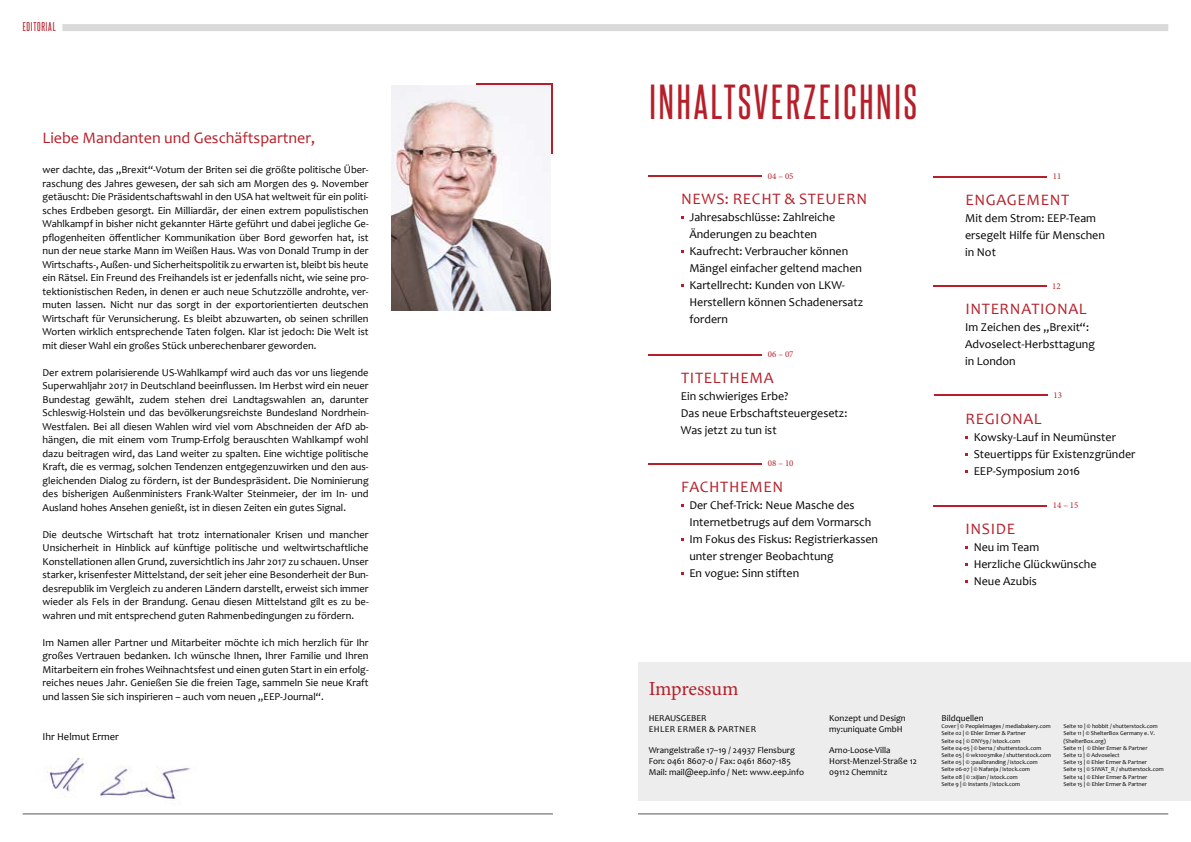
<style>
.page{position:relative;width:1191px;height:842px;background:#fff}
.page>*{position:absolute;margin:0;border:0;box-sizing:border-box;transform-origin:0 0}
.t1{font:42.4px "Steelfish Rg";letter-spacing:.07em;color:#b61f29}
.t2{font:20px "Minion Pro";letter-spacing:-.01em;color:#b61f29}
.t3{font:16px "Candara";letter-spacing:.04em;color:#b61f29}
.t4{font:16px "Candara";color:#b61f29}
.t5{font:12px/17px "Candara";color:#000}
.t6{font:11px "Steelfish Rg";letter-spacing:.07em;color:#b61f29}
.t7{font:10.5px/13.5px "Candara";color:#000;text-align:justify}
.t8{font:9px/10.8px "Candara";color:#000}
.t9{font:9px/10.8px "Candara";letter-spacing:.04em;color:#000}
.t10{font:8.9px "Minion Pro";color:#b61f29}
.t11{font:6px/7.2px "Candara";color:#000}
</style>
<div class="page">
<div style="left:638px;top:662px;width:553px;height:139px;background:#ededed"></div>
<div style="left:476px;top:83px;width:76px;height:70px;background:linear-gradient(to bottom,#f4f3f8,#f5f4f9)"></div>
<hr style="left:23px;top:814px;width:530px;height:1px;background:#575756">
<hr style="left:638px;top:814px;width:530px;height:1px;background:#575756">
<div style="left:62px;top:24px;width:1106px;height:7px;background:#dadada"></div>
<img style="left:391px;top:85px;width:159px;height:225px">
<img style="left:46px;top:757px;width:145px;height:47px">
<hr style="left:648px;top:175px;width:114px;height:2px;background:#b61f29">
<hr style="left:933px;top:285px;width:113px;height:2px;background:#b61f29">
<hr style="left:648px;top:354px;width:114px;height:2px;background:#b61f29">
<hr style="left:934px;top:394px;width:114px;height:2px;background:#b61f29">
<hr style="left:648px;top:463px;width:114px;height:2px;background:#b61f29">
<hr style="left:933px;top:505px;width:114px;height:1px;background:#b61f29">
<hr style="left:933px;top:176px;width:114px;height:1px;background:#b61f29">
<p class="t6" style="left:23px;top:20px;width:35px">EDITORIAL</p>
<h3 class="t4" style="left:43px;top:127px;width:274px">Liebe Mandanten und Geschäftspartner,</h3>
<p class="t7" style="left:43px;top:163px;width:328px">wer dachte, das „Brexit“-Votum der Briten sei die größte politische Über&shy;raschung des Jahres gewesen, der sah sich am Morgen des 9. November getäuscht: Die Präsidentschaftswahl in den USA hat weltweit für ein politi&shy;sches Erdbeben gesorgt. Ein Milliardär, der einen extrem populistischen Wahlkampf in bisher nicht gekannter Härte geführt und dabei jegliche Ge&shy;pflogenheiten öffentlicher Kommunikation über Bord geworfen hat, ist nun der neue starke Mann im Weißen Haus. Was von Donald Trump in der Wirtschafts-, Außen- und Sicherheitspolitik zu erwarten ist, bleibt bis heute ein Rätsel. Ein Freund des Freihandels ist er jedenfalls nicht, wie seine pro&shy;tektionistischen Reden, in denen er auch neue Schutzzölle androhte, ver&shy;muten lassen. Nicht nur das sorgt in der exportorientierten deutschen Wirtschaft für Verunsicherung. Es bleibt abzuwarten, ob seinen schrillen Worten wirklich entsprechende Taten folgen. Klar ist jedoch: Die Welt ist mit dieser Wahl ein großes Stück unberechenbarer geworden.</p>
<p class="t7" style="left:43px;top:365px;width:328px">Der extrem polarisierende US-Wahlkampf wird auch das vor uns liegende Superwahljahr 2017 in Deutschland beeinflussen. Im Herbst wird ein neuer Bundestag gewählt, zudem stehen drei Landtagswahlen an, darunter Schleswig-Holstein und das bevölkerungsreichste Bundesland Nordrhein-Westfalen. Bei all diesen Wahlen wird viel vom Abschneiden der AfD ab&shy;hängen, die mit einem vom Trump-Erfolg berauschten Wahlkampf wohl dazu beitragen wird, das Land weiter zu spalten. Eine wichtige politische Kraft, die es vermag, solchen Tendenzen entgegenzuwirken und den aus&shy;gleichenden Dialog zu fördern, ist der Bundespräsident. Die Nominierung des bisherigen Außenministers Frank-Walter Steinmeier, der im In- und Ausland hohes Ansehen genießt, ist in diesen Zeiten ein gutes Signal.</p>
<p class="t7" style="left:43px;top:527px;width:328px">Die deutsche Wirtschaft hat trotz internationaler Krisen und mancher Unsicherheit in Hinblick auf künftige politische und weltwirtschaftliche Konstellationen allen Grund, zuversichtlich ins Jahr 2017 zu schauen. Unser starker, krisenfester Mittelstand, der seit jeher eine Besonderheit der Bun&shy;desrepublik im Vergleich zu anderen Ländern darstellt, erweist sich immer wieder als Fels in der Brandung. Genau diesen Mittelstand gilt es zu be&shy;wahren und mit entsprechend guten Rahmenbedingungen zu fördern.</p>
<p class="t7" style="left:43px;top:635px;width:327px">Im Namen aller Partner und Mitarbeiter möchte ich mich herzlich für Ihr großes Vertrauen bedanken. Ich wünsche Ihnen, Ihrer Familie und Ihren Mitarbeitern ein frohes Weihnachtsfest und einen guten Start in ein erfolg&shy;reiches neues Jahr. Genießen Sie die freien Tage, sammeln Sie neue Kraft und lassen Sie sich inspirieren – auch vom neuen „EEP-Journal“.</p>
<p class="t7" style="left:43px;top:730px;width:78px">Ihr Helmut Ermer</p>
<h1 class="t1" style="left:649px;top:76px;width:269px">INHALTSVERZEICHNIS</h1>
<p class="t10" style="left:768px;top:170px;width:27px">04 – 05</p>
<h3 class="t3" style="left:681px;top:189px;width:187px">NEWS: RECHT &amp; STEUERN</h3>
<p class="t5" style="left:689px;top:209px;width:175px">Jahresabschlüsse: Zahlreiche<br>Änderungen zu beachten<br>Kaufrecht: Verbraucher können<br>Mängel einfacher geltend machen<br>Kartellrecht: Kunden von LKW-<br>Herstellern können Schadenersatz fordern</p>
<p class="t10" style="left:768px;top:348px;width:27px">06 – 07</p>
<h3 class="t3" style="left:681px;top:368px;width:94px">TITELTHEMA</h3>
<p class="t5" style="left:681px;top:387px;width:168px">Ein schwieriges Erbe?<br>Das neue Erbschaftsteuergesetz:<br>Was jetzt zu tun ist</p>
<p class="t10" style="left:768px;top:458px;width:27px">08 – 10</p>
<h3 class="t3" style="left:681px;top:477px;width:103px">FACHTHEMEN</h3>
<p class="t5" style="left:689px;top:497px;width:190px">Der Chef-Trick: Neue Masche des<br>Internetbetrugs auf dem Vormarsch<br>Im Fokus des Fiskus: Registrierkassen unter strenger Beobachtung<br>En vogue: Sinn stiften</p>
<p class="t10" style="left:1052px;top:171px;width:10px">11</p>
<h3 class="t3" style="left:965px;top:190px;width:105px">ENGAGEMENT</h3>
<p class="t5" style="left:965px;top:209px;width:141px">Mit dem Strom: EEP-Team ersegelt Hilfe für Menschen in Not</p>
<p class="t10" style="left:1052px;top:280px;width:10px">12</p>
<h3 class="t3" style="left:965px;top:299px;width:123px">INTERNATIONAL</h3>
<p class="t5" style="left:965px;top:319px;width:131px">Im Zeichen des „Brexit“:<br>Advoselect-Herbsttagung in London</p>
<p class="t10" style="left:1053px;top:389px;width:10px">13</p>
<h3 class="t3" style="left:965px;top:408px;width:78px">REGIONAL</h3>
<p class="t5" style="left:973px;top:428px;width:163px">Kowsky-Lauf in Neumünster<br>Steuertipps für Existenzgründer<br>EEP-Symposium 2016</p>
<p class="t10" style="left:1052px;top:499px;width:27px">14 – 15</p>
<h3 class="t3" style="left:965px;top:518px;width:51px">INSIDE</h3>
<p class="t5" style="left:973px;top:538px;width:124px">Neu im Team<br>Herzliche Glückwünsche<br>Neue Azubis</p>
<h2 class="t2" style="left:648px;top:675px;width:91px">Impressum</h2>
<p class="t9" style="left:648px;top:712px;width:109px">HERAUSGEBER<br>EHLER ERMER &amp; PARTNER</p>
<p class="t8" style="left:648px;top:745px;width:157px">Wrangelstraße 17–19 / 24937 Flensburg<br>Fon: 0461 8607-0 / Fax: 0461 8607-185<br>Mail: mail@eep.info / Net: www.eep.info</p>
<p class="t8" style="left:829px;top:712px;width:78px">Konzept und Design my:uniquate GmbH</p>
<p class="t8" style="left:829px;top:745px;width:89px">Arno-Loose-Villa<br>Horst-Menzel-Straße 12<br>09112 Chemnitz</p>
<p class="t8" style="left:941px;top:712px;width:44px">Bildquellen</p>
<p class="t11" style="left:941px;top:722px;width:111px">Cover | © PeopleImages / mediabakery.com Seite 02 | © Ehler Ermer &amp; Partner<br>Seite 04 | © DNY59 / istock.com<br>Seite 04-05 | © ber1a / shutterstock.com Seite 05 | © wk1003mike / shutterstock.com Seite 05 | © :paulbranding / istock.com Seite 06-07 | © Nafanja / istock.com<br>Seite 08 | © :xijian / istock.com<br>Seite 9 | © Instants / istock.com</p>
<p class="t11" style="left:1063px;top:723px;width:102px">Seite 10 | © hobbit / shutterstock.com<br>Seite 11 | © ShelterBox Germany e. V. (ShelterBox.org)<br>Seite 11 | © Ehler Ermer &amp; Partner<br>Seite 12 | © Advoselect<br>Seite 13 | © Ehler Ermer &amp; Partner<br>Seite 13 | © SIWAT_R / shutterstock.com<br>Seite 14 | © Ehler Ermer &amp; Partner<br>Seite 15 | © Ehler Ermer &amp; Partner</p>
</div>
